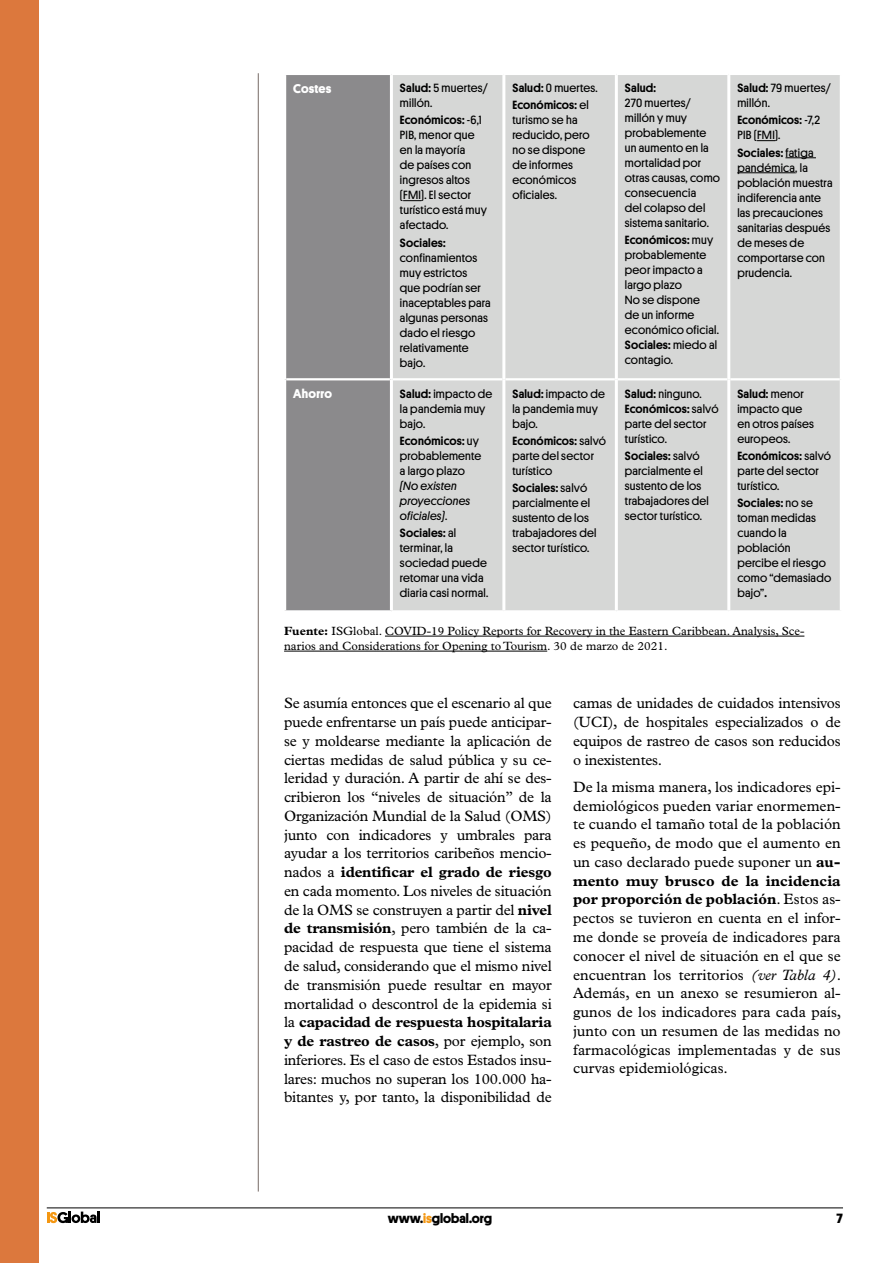
<style>
.page{position:relative;width:893px;height:1263px;background:#fff}
.page>*{position:absolute;margin:0;border:0;box-sizing:border-box;transform-origin:0 0}
.text_base{font:15px/18.8px "Plantin";letter-spacing:-.015em;color:#000;text-align:justify}
.t1{font:700 13.5px "Platform";color:#000}
.t2{font:700 12.75px "Platform";letter-spacing:.015em;color:#fff}
.t3{font:12px/15px "Platform";letter-spacing:.02em;color:#000}
.text_base-2{font:12px/15px "Plantin";color:#000}
.t4{font:italic 12px/15px "Platform";letter-spacing:.02em;color:#000}
.s1{font-weight:500}
.s2{font-weight:700}
.s3{font-weight:500;font-style:normal}
.s4{font-style:normal}
.s5{font-style:italic}
.s6{color:#f49712}
</style>
<div class="page">
<svg style="left:47px;top:1211px;width:53px;height:12px"></svg>
<hr style="left:47px;top:1207px;width:796px;height:1px;background:#000">
<div style="left:0;top:0;width:38px;height:1263px;background:#dc783d"></div>
<hr style="left:258px;top:73px;width:1px;height:1118px;background:#867b77">
<svg style="left:286px;top:75px;width:104px;height:535px;background:#8e8d8e"></svg>
<div style="left:393px;top:75px;width:447px;height:535px;background:#d6d7d6"></div>
<hr style="left:286px;top:378px;width:104px;height:2px;background:#fff">
<hr style="left:393px;top:378px;width:109px;height:2px;background:#fff">
<hr style="left:505px;top:378px;width:110px;height:2px;background:#fff">
<hr style="left:618px;top:378px;width:109px;height:2px;background:#fff">
<hr style="left:730px;top:378px;width:110px;height:2px;background:#fff">
<hr style="left:502px;top:75px;width:3px;height:304px;background:#fff">
<hr style="left:615px;top:75px;width:3px;height:304px;background:#fff">
<hr style="left:727px;top:75px;width:3px;height:304px;background:#fff">
<hr style="left:502px;top:379px;width:3px;height:231px;background:#fff">
<hr style="left:615px;top:379px;width:3px;height:231px;background:#fff">
<hr style="left:727px;top:379px;width:3px;height:231px;background:#fff">
<svg style="left:403px;top:200px;width:18px;height:1px"></svg>
<svg style="left:757px;top:140px;width:18px;height:1px"></svg>
<hr style="left:785px;top:157px;width:31px;height:1px;background:#000">
<hr style="left:737px;top:172px;width:58px;height:1px;background:#000">
<hr style="left:385px;top:636px;width:419px;height:1px;background:#000">
<hr style="left:284px;top:651px;width:263px;height:1px;background:#000">
<p class="t2" style="left:293px;top:79px;width:40px">Costes</p>
<p class="t3" style="left:400px;top:80px;width:89px"><span class="s1">Salud:</span> 5 muertes/ millón.</p>
<p class="t3" style="left:400px;top:112px;width:88px"><span class="s1">Económicos:</span> -6,1<br>PIB, menor que en la mayoría<br>de países con ingresos altos (FMI). El sector turístico está muy afectado.</p>
<p class="t3" style="left:400px;top:234px;width:92px"><span class="s1">Sociales: </span>confinamientos muy estrictos<br>que podrían ser inaceptables para algunas personas dado el riesgo relativamente bajo.</p>
<p class="t3" style="left:512px;top:80px;width:87px"><span class="s1">Salud:</span> 0 muertes.</p>
<p class="t3" style="left:512px;top:97px;width:79px"><span class="s1">Económicos:</span> el turismo se ha reducido, pero no se dispone de informes económicos oficiales.</p>
<p class="t3" style="left:625px;top:80px;width:97px"><span class="s1">Salud:<br></span>270 muertes/ millón y muy probablemente un aumento en la mortalidad por otras causas, como consecuencia<br>del colapso del sistema sanitario.</p>
<p class="t3" style="left:625px;top:232px;width:90px"><span class="s1">Económicos:</span> muy probablemente peor impacto a largo plazo</p>
<p class="t3" style="left:625px;top:292px;width:96px">No se dispone<br>de un informe económico oficial.</p>
<p class="t3" style="left:625px;top:337px;width:94px"><span class="s1">Sociales:</span> miedo al contagio.</p>
<p class="t3" style="left:737px;top:80px;width:95px"><span class="s1">Salud:</span> 79 muertes/ millón.</p>
<p class="t3" style="left:737px;top:112px;width:84px"><span class="s1">Económicos:</span> -7,2<br>PIB (FMI).</p>
<p class="t3" style="left:737px;top:144px;width:97px"><span class="s1">Sociales:</span> fatiga pandémica, la población muestra indiferencia ante las precauciones sanitarias después de meses de comportarse con prudencia.</p>
<p class="t3" style="left:737px;top:385px;width:78px"><span class="s1">Salud:</span> menor impacto que en otros países europeos.</p>
<p class="t3" style="left:737px;top:447px;width:95px"><span class="s1">Económicos:</span> salvó parte del sector turístico.</p>
<p class="t3" style="left:737px;top:495px;width:95px"><span class="s1">Sociales:</span> no se toman medidas cuando la población percibe el riesgo como “demasiado bajo”<span class="s1">.</span></p>
<p class="text_base-2" style="left:284px;top:623px;width:522px"><span class="s2">Fuente:</span> ISGlobal. COVID-19 Policy Reports for Recovery in the Eastern Caribbean. Analysis, Sce&shy;narios and Considerations for Opening to Tourism. 30 de marzo de 2021.</p>
<p class="t2" style="left:293px;top:385px;width:40px">Ahorro</p>
<p class="t3" style="left:400px;top:385px;width:94px"><span class="s1">Salud:</span> impacto de la pandemia muy bajo.</p>
<p class="t4" style="left:400px;top:432px;width:83px"><span class="s3">Económicos:</span> <span class="s4">uy probablemente a largo plazo </span>(No existen proyecciones oficiales)<span class="s4">.</span></p>
<p class="t3" style="left:400px;top:525px;width:90px"><span class="s1">Sociales:</span> al terminar, la sociedad puede retomar una vida diaria casi normal.</p>
<p class="t3" style="left:512px;top:385px;width:94px"><span class="s1">Salud:</span> impacto de la pandemia muy bajo.</p>
<p class="t3" style="left:512px;top:432px;width:95px"><span class="s1">Económicos:</span> salvó parte del sector turístico</p>
<p class="t3" style="left:512px;top:480px;width:85px"><span class="s1">Sociales:</span> salvó parcialmente el sustento de los trabajadores del sector turístico.</p>
<p class="t3" style="left:625px;top:385px;width:78px"><span class="s1">Salud:</span> ninguno.</p>
<p class="t3" style="left:625px;top:400px;width:95px"><span class="s1">Económicos:</span> salvó parte del sector turístico.</p>
<p class="t3" style="left:625px;top:447px;width:85px"><span class="s1">Sociales:</span> salvó parcialmente el sustento de los trabajadores del sector turístico.</p>
<p class="text_base" style="left:284px;top:694px;width:269px">Se asumía entonces que el escenario al que puede enfrentarse un país puede anticipar&shy;se y moldearse mediante la aplicación de ciertas medidas de salud pública y su ce&shy;leridad y duración. A partir de ahí se des&shy;cribieron los “niveles de situación” de la Organización Mundial de la Salud (OMS) junto con indicadores y umbrales para ayudar a los territorios caribeños mencio&shy;nados a <span class="s2">identificar el grado de riesgo </span>en cada momento. Los niveles de situación de la OMS se construyen a partir del <span class="s2">nivel de transmisión</span>, pero también de la ca&shy;pacidad de respuesta que tiene el sistema de salud, considerando que el mismo nivel de transmisión puede resultar en mayor mortalidad o descontrol de la epidemia si la <span class="s2">capacidad de respuesta hospitalaria y de rastreo de casos</span>, por ejemplo, son inferiores. Es el caso de estos Estados insu&shy;lares: muchos no superan los 100.000 ha&shy;bitantes y, por tanto, la disponibilidad de</p>
<p class="text_base" style="left:573px;top:694px;width:269px">camas de unidades de cuidados intensivos (UCI), de hospitales especializados o de equipos de rastreo de casos son reducidos o inexistentes.</p>
<p class="text_base" style="left:573px;top:777px;width:270px">De la misma manera, los indicadores epi&shy;demiológicos pueden variar enormemen&shy;te cuando el tamaño total de la población es pequeño, de modo que el aumento en un caso declarado puede suponer un <span class="s2">au&shy;mento muy brusco de la incidencia por proporción de población</span>. Estos as&shy;pectos se tuvieron en cuenta en el infor&shy;me donde se proveía de indicadores para conocer el nivel de situación en el que se encuentran los territorios <span class="s5">(ver Tabla 4)</span>.<br>Además, en un anexo se resumieron al&shy;gunos de los indicadores para cada país, junto con un resumen de las medidas no farmacológicas implementadas y de sus curvas epidemiológicas.</p>
<p class="t1" style="left:388px;top:1208px;width:106px">www.<span class="s6">is</span>global.org</p>
<p class="t1" style="left:836px;top:1208px;width:8px">7</p>
</div>
